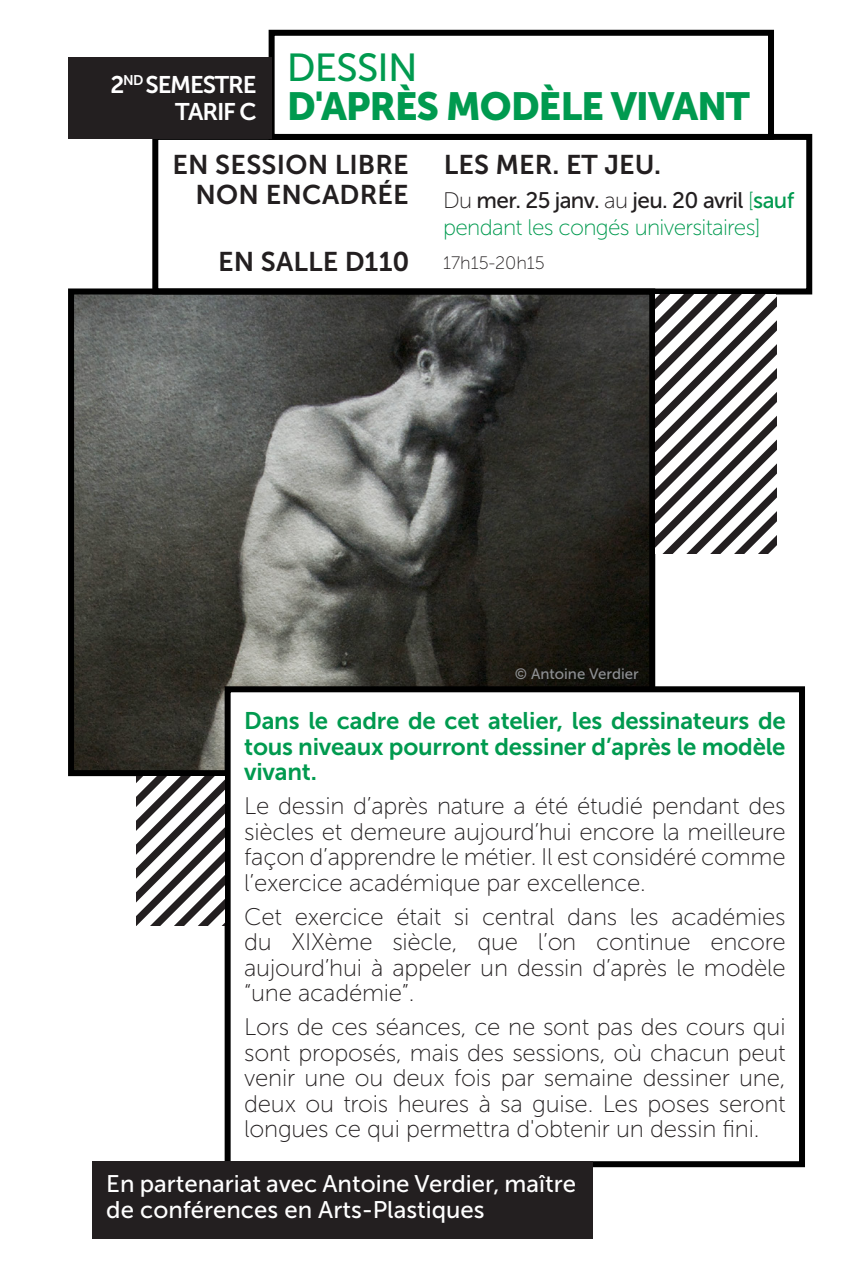
<style>
.page{position:relative;width:851px;height:1276px;background:#fff}
.page>*{position:absolute;margin:0;border:0;box-sizing:border-box;transform-origin:0 0}
.t1{font:39px "Museo Sans 900";letter-spacing:-.03em;color:#009a4f}
.t2{font:39px "Museo Sans 500";letter-spacing:-.02em;color:#009a4f}
.t3{font:27px "Museo Sans 700";letter-spacing:.005em;color:#231f20}
.t4{font:24px/25.5px "Museo Sans 100";letter-spacing:-.01em;color:#231f20;text-align:justify}
.t5{font:24px/25.5px "Museo Sans 700";letter-spacing:-.01em;color:#009a4f;text-align:justify}
.t6{font:24px/25.5px "Museo Sans 500";color:#fff}
.t7{font:24px "Museo Sans 700";letter-spacing:-.05em;color:#fff}
.t8{font:22.5px/27px "Museo Sans 100";letter-spacing:-.03em;color:#009a4f}
.t9{font:18px "Museo Sans 100";color:#231f20}
.t10{font:15px "Museo Sans 500";color:#8e9093}
.s1{color:#231f20}
.s2{font-family:"Museo Sans 500";color:#231f20}
.s3{font-family:"Museo Sans 500"}
</style>
<div class="page">
<img style="left:75px;top:295px;width:573px;height:474px">
<div style="left:68px;top:288px;width:587px;height:488px;border:6px solid #000"></div>
<div style="left:152px;top:134px;width:660px;height:160px;border:6px solid #000"></div>
<div style="left:224px;top:686px;width:580px;height:481px;background:#fff;border:6px solid #000"></div>
<div style="left:268px;top:30px;width:505px;height:110px;background:#fff;border:6px solid #000"></div>
<svg style="left:137px;top:776px;width:87px;height:149px"></svg>
<div style="left:69px;top:57px;width:203px;height:82px;background:#231f20"></div>
<div style="left:92px;top:1161px;width:500px;height:77px;background:#231f20"></div>
<svg style="left:655px;top:294px;width:121px;height:259px"></svg>
<p class="t7" style="left:110px;top:71px;width:147px">2<sup>ND</sup> SEMESTRE</p>
<p class="t7" style="left:175px;top:98px;width:83px">TARIF C</p>
<p class="t2" style="left:287px;top:46px;width:132px">DESSIN</p>
<p class="t1" style="left:287px;top:84px;width:464px">D'APRÈS MODÈLE VIVANT</p>
<p class="t3" style="left:172px;top:149px;width:238px">EN SESSION LIBRE</p>
<p class="t3" style="left:195px;top:179px;width:215px">NON ENCADRÉE</p>
<p class="t3" style="left:218px;top:246px;width:193px">EN SALLE D110</p>
<p class="t3" style="left:444px;top:149px;width:218px">LES MER. ET JEU.</p>
<p class="t8" style="left:443px;top:187px;width:352px"><span class="s1">Du</span> <span class="s2">mer. 25 janv.</span> <span class="s1">au</span> <span class="s2">jeu. 20 avril</span> [<span class="s3">sauf </span>pendant les congés universitaires]</p>
<p class="t9" style="left:443px;top:253px;width:103px">17h15-20h15</p>
<p class="t10" style="left:514px;top:665px;width:126px">© Antoine Verdier</p>
<p class="t5" style="left:244px;top:708px;width:543px">Dans le cadre de cet atelier, les dessinateurs de tous niveaux pourront dessiner d’après le modèle vivant.</p>
<p class="t4" style="left:244px;top:793px;width:543px">Le dessin d’après nature a été étudié pendant des siècles et demeure aujourd’hui encore la meilleure façon d’apprendre le métier. Il est considéré comme l’exercice académique par excellence.</p>
<p class="t4" style="left:244px;top:904px;width:543px">Cet exercice était si central dans les académies du XIXème siècle, que l’on continue encore aujourd’hui à appeler un dessin d’après le modèle “une académie”.</p>
<p class="t4" style="left:244px;top:1014px;width:543px">Lors de ces séances, ce ne sont pas des cours qui sont proposés, mais des sessions, où chacun peut venir une ou deux fois par semaine dessiner une, deux ou trois heures à sa guise. Les poses seront longues ce qui permettra d'obtenir un dessin fini.</p>
<p class="t6" style="left:106px;top:1171px;width:471px">En partenariat avec Antoine Verdier, maître de conférences en Arts-Plastiques</p>
</div>
